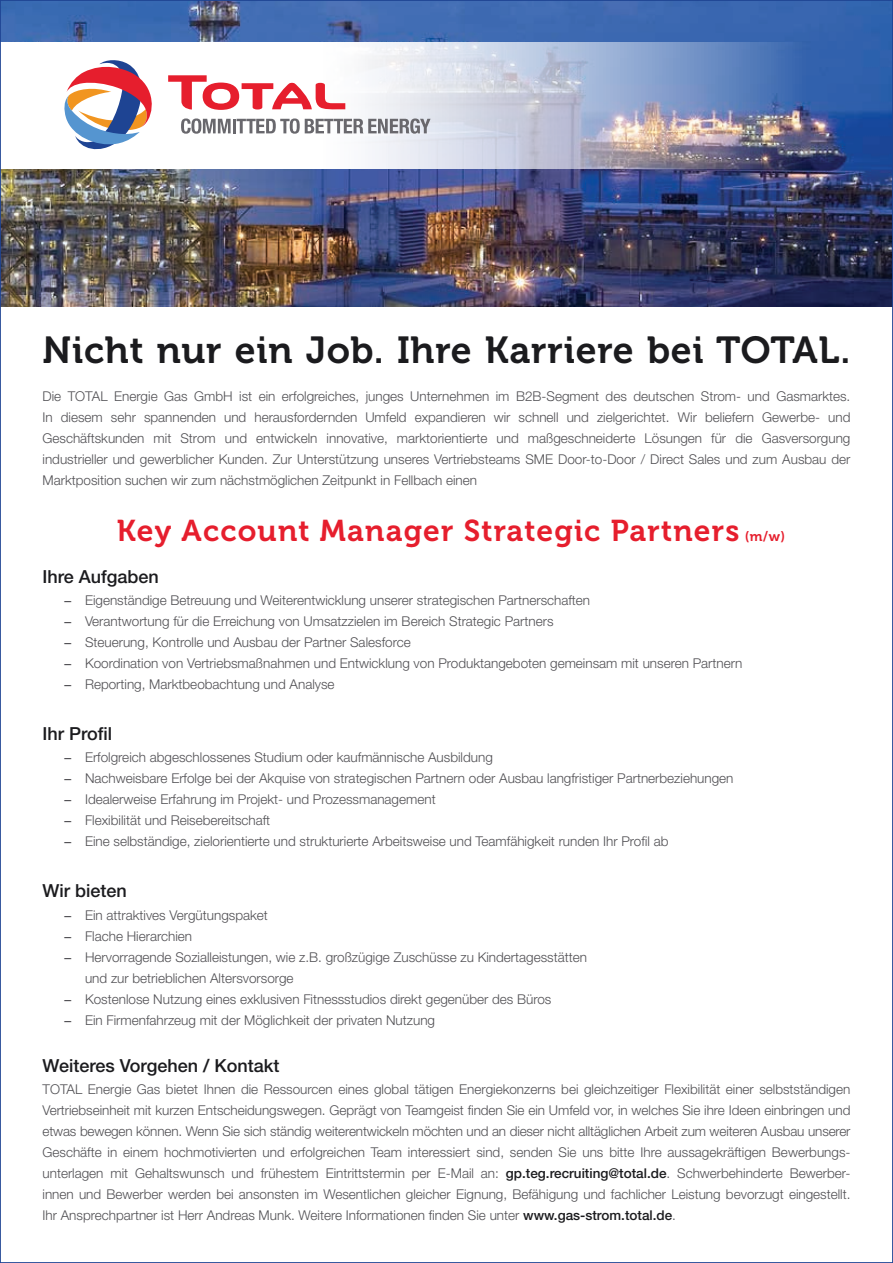
<style>
.page{position:relative;width:893px;height:1263px;background:#fff}
.page>*{position:absolute;margin:0;border:0;box-sizing:border-box;transform-origin:0 0}
.t1{font:37.5px "Museo 700";letter-spacing:.02em;color:#1b1b1e}
.t2{font:30px "Museo 700";letter-spacing:.04em;color:#e61e2d}
.t3{font:500 18px "Helvetica Neue LT Pro";color:#1b1b1e}
.t4{font:300 13.5px/21px "Helvetica Neue LT Pro";color:#515054}
.t5{font:13.5px "Museo 700";color:#e61e2d}
.s1{font-family:"Helvetica Neue LT Std";font-weight:400;font-stretch:expanded}
.s2{font-weight:500;color:#1b1b1e}
</style>
<div class="page">
<img style="left:2px;top:2px;width:889px;height:304px">
<img style="left:2px;top:43px;width:889px;height:126px">
<svg style="left:168px;top:75px;width:177px;height:35px"></svg>
<svg style="left:181px;top:118px;width:50px;height:16px"></svg>
<hr style="left:233px;top:119px;width:3px;height:14px;background:#69686d">
<svg style="left:237px;top:118px;width:194px;height:16px"></svg>
<svg style="left:64px;top:60px;width:93px;height:90px"></svg>
<h1 class="t1" style="left:43px;top:329px;width:809px">Nicht nur ein Job. Ihre Karriere bei TOTAL.</h1>
<p class="t4" style="left:43px;top:385px;width:809px;text-align:justify">Die TOTAL Energie Gas GmbH ist ein erfolgreiches, junges Unternehmen im B2B-Segment des deutschen Strom- und Gasmarktes.<br>In diesem sehr spannenden und herausfordernden Umfeld expandieren wir schnell und zielgerichtet. Wir beliefern Gewerbe- und Geschäftskunden mit Strom und entwickeln innovative, marktorientierte und maßgeschneiderte Lösungen für die Gasversorgung industrieller und gewerblicher Kunden. Zur Unterstützung unseres Vertriebsteams SME Door-to-Door / Direct Sales und zum Ausbau der Marktposition suchen wir zum nächstmöglichen Zeitpunkt in Fellbach einen</p>
<h2 class="t2" style="left:117px;top:514px;width:624px">Key Account Manager Strategic Partners</h2>
<p class="t5" style="left:745px;top:528px;width:42px">(m/w)</p>
<h3 class="t3" style="left:43px;top:565px;width:118px">Ihre Aufgaben</h3>
<p class="t4" style="left:64px;top:589px;width:680px"><span class="s1">−</span> Eigenständige Betreuung und Weiterentwicklung unserer strategischen Partnerschaften<br><span class="s1">−</span> Verantwortung für die Erreichung von Umsatzzielen im Bereich Strategic Partners<br><span class="s1">−</span> Steuerung, Kontrolle und Ausbau der Partner Salesforce<br><span class="s1">−</span> Koordination von Vertriebsmaßnahmen und Entwicklung von Produktangeboten gemeinsam mit unseren Partnern <span class="s1">−</span> Reporting, Marktbeobachtung und Analyse</p>
<h3 class="t3" style="left:43px;top:723px;width:71px">Ihr Profil</h3>
<p class="t4" style="left:64px;top:747px;width:671px"><span class="s1">−</span> Erfolgreich abgeschlossenes Studium oder kaufmännische Ausbildung<br><span class="s1">−</span> Nachweisbare Erfolge bei der Akquise von strategischen Partnern oder Ausbau langfristiger Partnerbeziehungen <span class="s1">−</span> Idealerweise Erfahrung im Projekt- und Prozessmanagement<br><span class="s1">−</span> Flexibilität und Reisebereitschaft<br><span class="s1">−</span> Eine selbständige, zielorientierte und strukturierte Arbeitsweise und Teamfähigkeit runden Ihr Profil ab</p>
<h3 class="t3" style="left:43px;top:880px;width:86px">Wir bieten</h3>
<p class="t4" style="left:64px;top:904px;width:206px"><span class="s1">−</span> Ein attraktives Vergütungspaket</p>
<p class="t4" style="left:64px;top:925px;width:130px"><span class="s1">−</span> Flache Hierarchien</p>
<p class="t4" style="left:64px;top:946px;width:525px"><span class="s1">−</span> Hervorragende Sozialleistungen, wie z.B. großzügige Zuschüsse zu Kindertagesstätten</p>
<p class="t4" style="left:85px;top:967px;width:210px">und zur betrieblichen Altersvorsorge</p>
<p class="t4" style="left:64px;top:988px;width:489px"><span class="s1">−</span> Kostenlose Nutzung eines exklusiven Fitnessstudios direkt gegenüber des Büros</p>
<p class="t4" style="left:64px;top:1009px;width:373px"><span class="s1">−</span> Ein Firmenfahrzeug mit der Möglichkeit der privaten Nutzung</p>
<h3 class="t3" style="left:43px;top:1054px;width:239px">Weiteres Vorgehen / Kontakt</h3>
<p class="t4" style="left:43px;top:1078px;width:809px;text-align:justify">TOTAL Energie Gas bietet Ihnen die Ressourcen eines global tätigen Energiekonzerns bei gleichzeitiger Flexibilität einer selbstständigen Vertriebseinheit mit kurzen Entscheidungswegen. Geprägt von Teamgeist finden Sie ein Umfeld vor, in welches Sie ihre Ideen einbringen und etwas bewegen können. Wenn Sie sich ständig weiterentwickeln möchten und an dieser nicht alltäglichen Arbeit zum weiteren Ausbau unserer Geschäfte in einem hochmotivierten und erfolgreichen Team interessiert sind, senden Sie uns bitte Ihre aussagekräftigen Bewerbungs&shy;unterlagen mit Gehaltswunsch und frühestem Eintrittstermin per E-Mail an: <span class="s2">gp.teg.recruiting@total.de</span>. Schwerbehinderte Bewerber&shy;innen und Bewerber werden bei ansonsten im Wesentlichen gleicher Eignung, Befähigung und fachlicher Leistung bevorzugt eingestellt.<br>Ihr Ansprechpartner ist Herr Andreas Munk. Weitere Informationen finden Sie unter <span class="s2">www.gas-strom.total.de</span>.</p>
</div>
